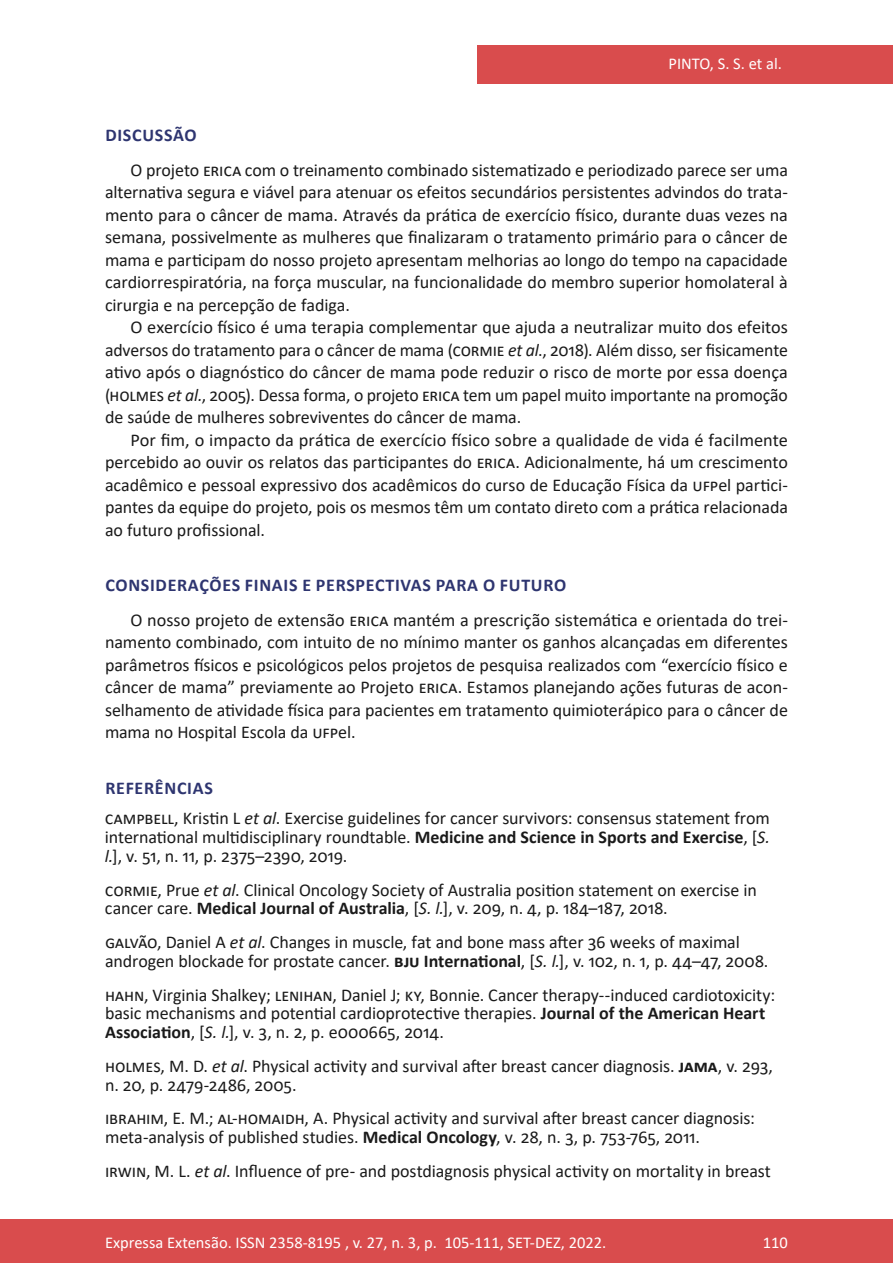
<style>
.page{position:relative;width:893px;height:1263px;background:#fff}
.page>*{position:absolute;margin:0;border:0;box-sizing:border-box;transform-origin:0 0}
.t1{font:18px/22.5px "Calibri";letter-spacing:-.005em;color:#1a1a1a}
.t2{font:700 18px "Calibri";letter-spacing:.04em;color:#2e3570}
.t3{font:16.5px "Calibri";color:#fff}
.s1{font-style:italic}
.s2{font-weight:700;color:#2e3570}
.s3{font-weight:700}
</style>
<div class="page">
<div style="left:477px;top:45px;width:416px;height:39px;background:#d94c4d"></div>
<div style="left:0;top:1219px;width:893px;height:44px;background:#d94c4d"></div>
<p class="t3" style="left:668px;top:52px;width:115px">PINTO, S. S. et al.</p>
<p class="t2" style="left:105px;top:122px;width:93px">DISCUSSÃO</p>
<p class="t1" style="left:105px;top:158px;width:684px;text-align:justify;text-indent:26px">O projeto ERICA com o treinamento combinado sistematizado e periodizado parece ser uma alternativa segura e viável para atenuar os efeitos secundários persistentes advindos do trata&shy;mento para o câncer de mama. Através da prática de exercício físico, durante duas vezes na semana, possivelmente as mulheres que finalizaram o tratamento primário para o câncer de mama e participam do nosso projeto apresentam melhorias ao longo do tempo na capacidade cardiorrespiratória, na força muscular, na funcionalidade do membro superior homolateral à cirurgia e na percepção de fadiga.</p>
<p class="t1" style="left:105px;top:315px;width:684px;text-align:justify;text-indent:26px">O exercício físico é uma terapia complementar que ajuda a neutralizar muito dos efeitos adversos do tratamento para o câncer de mama (CORMIE <span class="s1">et al</span>., 2018). Além disso, ser fisicamente ativo após o diagnóstico do câncer de mama pode reduzir o risco de morte por essa doença (HOLMES <span class="s1">et al.</span>, 2005). Dessa forma, o projeto ERICA tem um papel muito importante na promoção de saúde de mulheres sobreviventes do câncer de mama.</p>
<p class="t1" style="left:105px;top:428px;width:684px;text-align:justify;text-indent:26px">Por fim, o impacto da prática de exercício físico sobre a qualidade de vida é facilmente percebido ao ouvir os relatos das participantes do ERICA. Adicionalmente, há um crescimento acadêmico e pessoal expressivo dos acadêmicos do curso de Educação Física da UFPel partici&shy;pantes da equipe do projeto, pois os mesmos têm um contato direto com a prática relacionada ao futuro profissional.</p>
<p class="t2" style="left:105px;top:572px;width:462px">CONSIDERAÇÕES FINAIS E PERSPECTIVAS PARA O FUTURO</p>
<p class="t1" style="left:105px;top:608px;width:684px;text-align:justify;text-indent:26px">O nosso projeto de extensão ERICA mantém a prescrição sistemática e orientada do trei&shy;namento combinado, com intuito de no mínimo manter os ganhos alcançadas em diferentes parâmetros físicos e psicológicos pelos projetos de pesquisa realizados com “exercício físico e câncer de mama” previamente ao Projeto ERICA. Estamos planejando ações futuras de acon&shy;selhamento de atividade física para pacientes em tratamento quimioterápico para o câncer de mama no Hospital Escola da UFPel.</p>
<p class="t1" style="left:105px;top:772px;width:666px;line-height:30.8px"><span class="s2">REFERÊNCIAS<br></span>CAMPBELL, Kristin L <span class="s1">et al</span>. Exercise guidelines for cancer survivors: consensus statement from</p>
<p class="t1" style="left:105px;top:827px;width:666px;line-height:18.8px">international multidisciplinary roundtable. <span class="s3">Medicine and Science in Sports and Exercise</span>, [<span class="s1">S. l.</span>], v. 51, n. 11, p. 2375–2390, 2019.</p>
<p class="t1" style="left:105px;top:880px;width:653px;line-height:18.8px">CORMIE, Prue <span class="s1">et al</span>. Clinical Oncology Society of Australia position statement on exercise in cancer care. <span class="s3">Medical Journal of Australia</span>, [<span class="s1">S. l.</span>], v. 209, n. 4, p. 184–187, 2018.</p>
<p class="t1" style="left:105px;top:932px;width:665px;line-height:18.8px">GALVÃO, Daniel A <span class="s1">et al</span>. Changes in muscle, fat and bone mass after 36 weeks of maximal androgen blockade for prostate cancer. <span class="s3">BJU International</span>, [<span class="s1">S. l.</span>], v. 102, n. 1, p. 44–47, 2008.</p>
<p class="t1" style="left:105px;top:985px;width:672px;line-height:18.8px">HAHN, Virginia Shalkey; LENIHAN, Daniel J; KY, Bonnie. Cancer therapy--induced cardiotoxicity: basic mechanisms and potential cardioprotective therapies. <span class="s3">Journal of the American Heart<br>Association</span>, [<span class="s1">S. l.</span>], v. 3, n. 2, p. e000665, 2014.</p>
<p class="t1" style="left:105px;top:1056px;width:670px;line-height:18.8px">HOLMES, M. D. <span class="s1">et al</span>. Physical activity and survival after breast cancer diagnosis. <span class="s3">JAMA</span>, v. 293, n. 20, p. 2479-2486, 2005.</p>
<p class="t1" style="left:105px;top:1108px;width:651px;line-height:18.8px">IBRAHIM, E. M.; AL-HOMAIDH, A. Physical activity and survival after breast cancer diagnosis: meta-analysis of published studies. <span class="s3">Medical Oncology</span>, v. 28, n. 3, p. 753-765, 2011.</p>
<p class="t1" style="left:105px;top:1159px;width:667px">IRWIN, M. L. <span class="s1">et al</span>. Influence of pre- and postdiagnosis physical activity on mortality in breast</p>
<p class="t3" style="left:105px;top:1230px;width:503px">Expressa Extensão. ISSN 2358-8195 , v. 27, n. 3, p. 105-111, SET-DEZ, 2022.</p>
<p class="t3" style="left:763px;top:1230px;width:27px">110</p>
</div>
